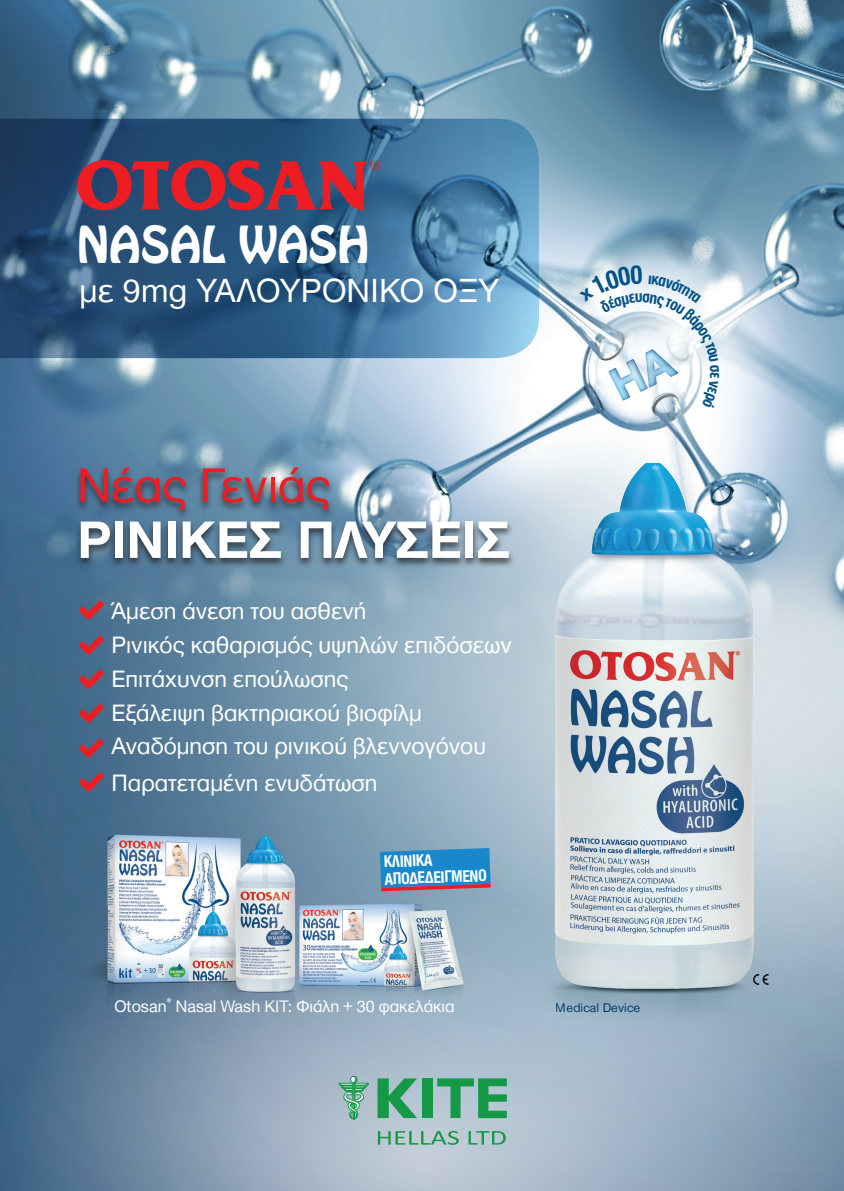
<style>
.page{position:relative;width:844px;height:1191px;background:#fff}
.page>*{position:absolute;margin:0;border:0;box-sizing:border-box;transform-origin:0 0}
.t1{font:700 54.6px "Helvetica Neue Greek";color:#fff}
.t2{font:50.23px "Helvetica Neue Greek";color:#ee1d23}
.t3{font:44.98px "Hobo Std";color:#fff}
.t4{font:34.48px "Helvetica Neue Greek";letter-spacing:.01em;color:#fff}
.t5{font:24.32px/33.9px "Helvetica Neue Greek";color:#fff}
.t6{font:17.15px "Helvetica Neue Greek";color:#fff}
.t7{font:700 condensed 17.15px/17.2px "Helvetica Neue Greek";color:#fff;scale:.95 1}
.t8{font:12.95px "Helvetica Neue Greek";letter-spacing:.01em;color:#005187}
</style>
<div class="page">
<img style="left:0;top:0;width:843px;height:895px">
<svg style="left:0;top:895px;width:843px;height:296px;background:#89a0b5"></svg>
<svg style="left:561px;top:222px;width:228px;height:225px"></svg>
<img style="left:541px;top:440px;width:227px;height:606px">
<svg style="left:0;top:119px;width:539px;height:239px;background:#37658c"></svg>
<svg style="left:77px;top:160px;width:303px;height:51px;background:#853951"></svg>
<div style="left:74px;top:466px;width:441px;height:102px;background:#231f20;opacity:.75"></div>
<svg style="left:377px;top:1078px;width:40px;height:40px;background:#54a97c"></svg>
<div style="left:422px;top:1078px;width:10px;height:40px;background:#169946"></div>
<svg style="left:437px;top:1078px;width:69px;height:40px;background:#64ae8a"></svg>
<svg style="left:338px;top:1075px;width:31px;height:45px"></svg>
<svg style="left:378px;top:1131px;width:80px;height:13px"></svg>
<svg style="left:468px;top:1131px;width:37px;height:13px"></svg>
<img style="left:77px;top:813px;width:220px;height:197px">
<img style="left:297px;top:892px;width:177px;height:122px">
<svg style="left:752px;top:974px;width:16px;height:11px"></svg>
<svg style="left:380px;top:848px;width:110px;height:43px;background:#3481ba"></svg>
<svg style="left:79px;top:601px;width:25px;height:19px"></svg>
<svg style="left:79px;top:635px;width:25px;height:19px"></svg>
<svg style="left:79px;top:669px;width:25px;height:20px"></svg>
<svg style="left:79px;top:704px;width:25px;height:19px"></svg>
<svg style="left:79px;top:738px;width:25px;height:19px"></svg>
<svg style="left:79px;top:773px;width:25px;height:19px"></svg>
<svg style="left:579px;top:266px;width:150px;height:152px"></svg>
<h3 class="t3" style="left:77px;top:214px;width:294px">NASAL WASH</h3>
<h3 class="t4" style="left:79px;top:272px;width:421px">με 9mg ΥΑΛΟΥΡΟΝΙΚΟ ΟΞΥ</h3>
<h2 class="t2" style="left:77px;top:458px;width:254px">Νέας Γενιάς</h2>
<h1 class="t1" style="left:77px;top:511px;width:434px">ΡΙΝΙΚΕΣ ΠΛΥΣΕΙΣ</h1>
<p class="t5" style="left:111px;top:593px;width:402px">Άμεση άνεση του ασθενή<br>Ρινικός καθαρισμός υψηλών επιδόσεων<br>Επιτάχυνση επούλωσης<br>Εξάλειψη βακτηριακού βιοφίλμ<br>Αναδόμηση του ρινικού βλεννογόνου</p>
<p class="t5" style="left:111px;top:765px;width:267px">Παρατεταμένη ενυδάτωση</p>
<p class="t7" style="left:383px;top:853px;width:109px;rotate:-2deg">ΚΛΙΝΙΚΑ<br>ΑΠΟΔΕΔΕΙΓΜΕΝΟ</p>
<p class="t6" style="left:114px;top:997px;width:341px">Otosan<sup>®</sup> Nasal Wash KIT: Φιάλη + 30 φακελάκια</p>
<p class="t8" style="left:555px;top:1001px;width:86px">Medical Device</p>
</div>
